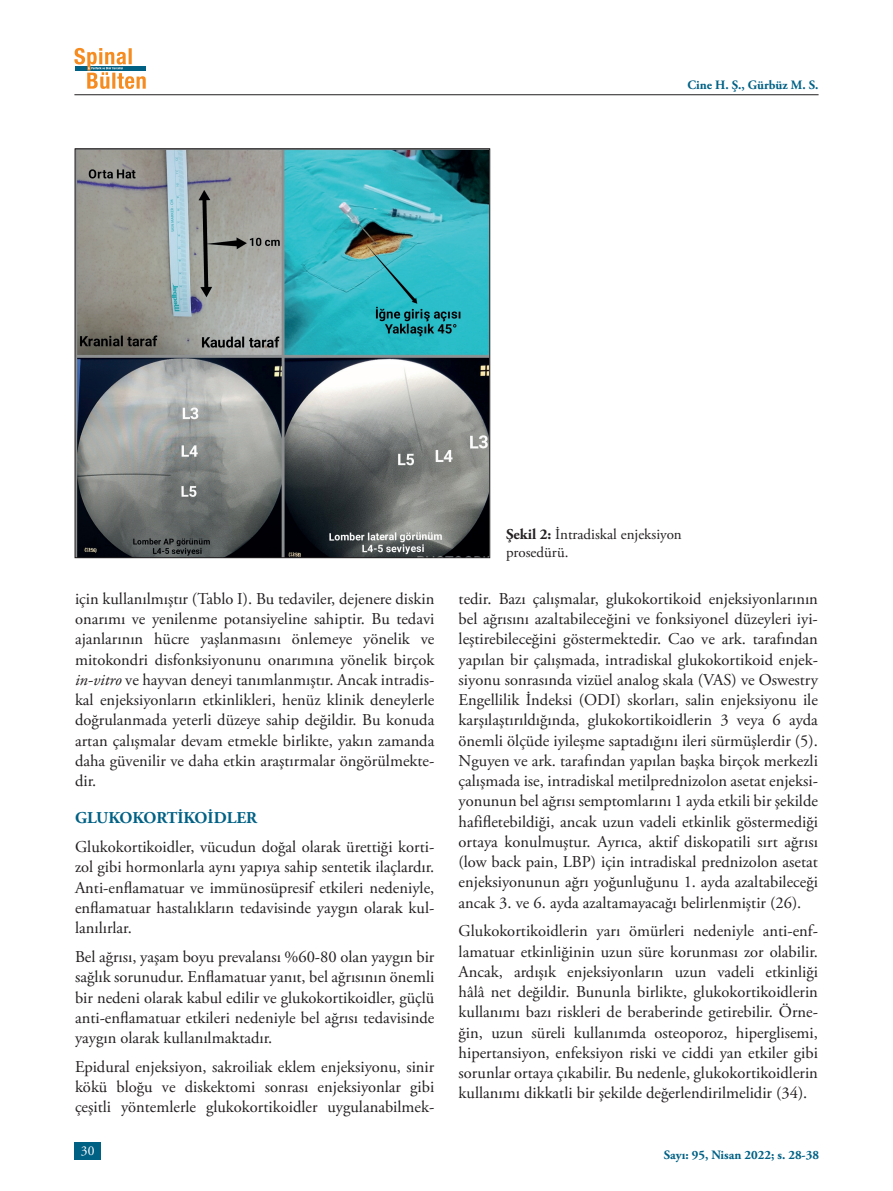
<style>
.page{position:relative;width:893px;height:1191px;background:#fff}
.page>*{position:absolute;margin:0;border:0;box-sizing:border-box;transform-origin:0 0}
.t1{font:16.5px/20.2px "Adobe Garamond Pro";color:#231f20;text-align:justify}
.t2{font:700 16.5px "Adobe Garamond Pro";color:#006185}
.t3{font:15px/18.8px "Adobe Garamond Pro";color:#231f20}
.t4{font:13.5px "Adobe Garamond Pro";color:#fff}
.t5{font:700 12.75px "Adobe Garamond Pro";color:#006185}
.s1{font-style:italic}
.s2{font-weight:700}
</style>
<div class="page">
<div style="left:74px;top:1141px;width:27px;height:18px;background:#006185"></div>
<hr style="left:74px;top:94px;width:745px;height:1px;background:#231f20">
<svg style="left:74px;top:48px;width:72px;height:41px"></svg>
<img style="left:77px;top:150px;width:411px;height:406px">
<p class="t5" style="left:687px;top:77px;width:133px">Cine H. Ş., Gürbüz M. S.</p>
<p class="t1" style="left:75px;top:589px;width:361px">için kullanılmıştır (Tablo I). Bu tedaviler, dejenere diskin onarımı ve yenilenme potansiyeline sahiptir. Bu tedavi ajanlarının hücre yaşlanmasını önlemeye yönelik ve mitokondri disfonksiyonunu onarımına yönelik birçok <span class="s1">in-vitro</span> ve hayvan deneyi tanımlanmıştır. Ancak intradis&shy;kal enjeksiyonların etkinlikleri, henüz klinik deneylerle doğrulanmada yeterli düzeye sahip değildir. Bu konuda artan çalışmalar devam etmekle birlikte, yakın zamanda daha güvenilir ve daha etkin araştırmalar öngörülmekte&shy;dir.</p>
<p class="t2" style="left:75px;top:808px;width:184px">GLUKOKORTİKOİDLER</p>
<p class="t1" style="left:75px;top:837px;width:361px">Glukokortikoidler, vücudun doğal olarak ürettiği korti&shy;zol gibi hormonlarla aynı yapıya sahip sentetik ilaçlardır.<br>Anti-enflamatuar ve immünosüpresif etkileri nedeniyle, enflamatuar hastalıkların tedavisinde yaygın olarak kul&shy;lanılırlar.</p>
<p class="t1" style="left:75px;top:947px;width:361px">Bel ağrısı, yaşam boyu prevalansı %60-80 olan yaygın bir sağlık sorunudur. Enflamatuar yanıt, bel ağrısının önemli bir nedeni olarak kabul edilir ve glukokortikoidler, güçlü anti-enflamatuar etkileri nedeniyle bel ağrısı tedavisinde yaygın olarak kullanılmaktadır.</p>
<p class="t1" style="left:75px;top:1057px;width:361px">Epidural enjeksiyon, sakroiliak eklem enjeksiyonu, sinir kökü bloğu ve diskektomi sonrası enjeksiyonlar gibi çeşitli yöntemlerle glukokortikoidler uygulanabilmek-</p>
<p class="t4" style="left:81px;top:1143px;width:15px">30</p>
<p class="t3" style="left:506px;top:525px;width:177px"><span class="s2">Şekil 2:</span> İntradiskal enjeksiyon prosedürü.</p>
<p class="t1" style="left:459px;top:589px;width:361px">tedir. Bazı çalışmalar, glukokortikoid enjeksiyonlarının bel ağrısını azaltabileceğini ve fonksiyonel düzeyleri iyi&shy;leştirebileceğini göstermektedir. Cao ve ark. tarafından yapılan bir çalışmada, intradiskal glukokortikoid enjek&shy;siyonu sonrasında vizüel analog skala (VAS) ve Oswestry Engellilik İndeksi (ODI) skorları, salin enjeksiyonu ile karşılaştırıldığında, glukokortikoidlerin 3 veya 6 ayda önemli ölçüde iyileşme saptadığını ileri sürmüşlerdir (5).<br>Nguyen ve ark. tarafından yapılan başka birçok merkezli çalışmada ise, intradiskal metilprednizolon asetat enjeksi&shy;yonunun bel ağrısı semptomlarını 1 ayda etkili bir şekilde hafifletebildiği, ancak uzun vadeli etkinlik göstermediği ortaya konulmuştur. Ayrıca, aktif diskopatili sırt ağrısı (low back pain, LBP) için intradiskal prednizolon asetat enjeksiyonunun ağrı yoğunluğunu 1. ayda azaltabileceği ancak 3. ve 6. ayda azaltamayacağı belirlenmiştir (26).</p>
<p class="t1" style="left:459px;top:921px;width:361px">Glukokortikoidlerin yarı ömürleri nedeniyle anti-enf&shy;lamatuar etkinliğinin uzun süre korunması zor olabilir.<br>Ancak, ardışık enjeksiyonların uzun vadeli etkinliği hâlâ net değildir. Bununla birlikte, glukokortikoidlerin kullanımı bazı riskleri de beraberinde getirebilir. Örne&shy;ğin, uzun süreli kullanımda osteoporoz, hiperglisemi, hipertansiyon, enfeksiyon riski ve ciddi yan etkiler gibi sorunlar ortaya çıkabilir. Bu nedenle, glukokortikoidlerin kullanımı dikkatli bir şekilde değerlendirilmelidir (34).</p>
<p class="t5" style="left:664px;top:1147px;width:157px">Sayı: 95, Nisan 2022; s. 28-38</p>
</div>
